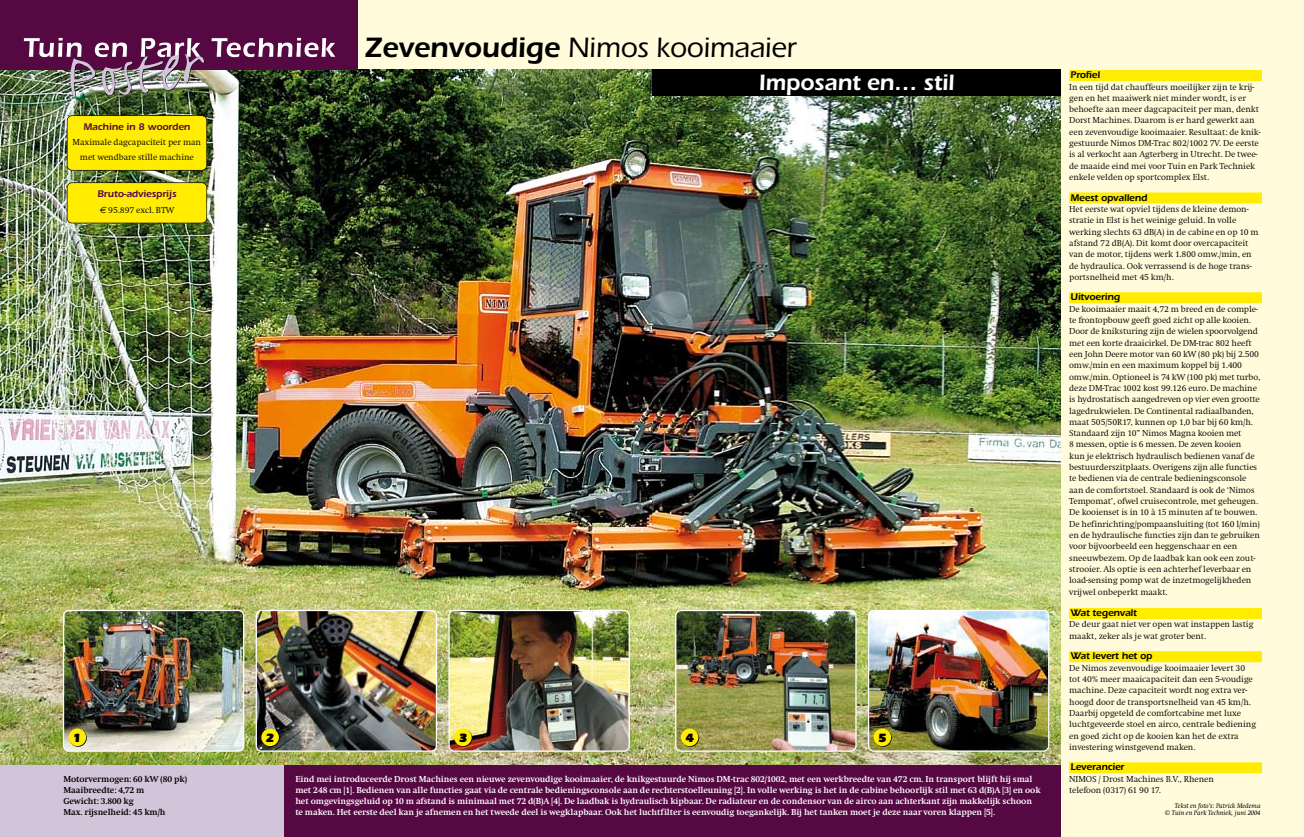
<style>
.page{position:relative;width:1304px;height:837px;background:#fff}
.page>*{position:absolute;margin:0;border:0;box-sizing:border-box;transform-origin:0 0}
.t1{font:500 29px "Itc Eras";letter-spacing:-.005em;color:#000}
.t2{font:600 23px "Itc Eras";letter-spacing:-.005em;color:#fff}
.t3{font:900 12.4px "Itc Eras";color:#000}
.t4{font:600 10px "Itc Eras";letter-spacing:-.015em;color:#000}
.t5{font:600 10px "Itc Eras";letter-spacing:-.005em;color:#550841}
.t6{font:300 9px/11.3px "Swift";letter-spacing:-.005em;color:#000}
.t7{font:700 9px/11px "Swift";letter-spacing:-.005em;color:#fff}
.t8{font:700 9px/11px "Swift";letter-spacing:-.005em;color:#000}
.t9{font:italic 7px/7.3px "Swift";color:#000;text-align:right}
.s1{font-family:"Euro Sans";font-weight:400;font-style:italic}
.s2{font-weight:600}
</style>
<div class="page">
<img style="left:652px;top:0;width:652px;height:836px">
<img style="left:0;top:0;width:652px;height:836px">
<p class="t5" style="left:83px;top:121px;width:108px">Machine in 8 woorden</p>
<p class="t6" style="left:73px;top:135px;width:130px;line-height:15px;text-align:center">Maximale dagcapaciteit per man met wendbare stille machine</p>
<p class="t5" style="left:98px;top:188px;width:80px">Bruto-adviesprijs</p>
<p class="t6" style="left:100px;top:204px;width:76px"><span class="s1">€</span> 95.897 excl. BTW</p>
<h1 class="t1" style="left:365px;top:31px;width:433px"><span class="s2">Zevenvoudige</span> Nimos kooimaaier</h1>
<h2 class="t2" style="left:759px;top:69px;width:197px">Imposant en… stil</h2>
<h3 class="t3" style="left:73px;top:730px;width:10px">1</h3>
<h3 class="t3" style="left:266px;top:730px;width:10px">2</h3>
<h3 class="t3" style="left:458px;top:730px;width:10px">3</h3>
<h3 class="t3" style="left:685px;top:730px;width:10px">4</h3>
<h3 class="t3" style="left:878px;top:730px;width:10px">5</h3>
<p class="t8" style="left:63px;top:773px;width:125px">Motorvermogen: 60 kW (80 pk)<br>Maaibreedte: 4,72 m<br>Gewicht: 3.800 kg<br>Max. rijsnelheid: 45 km/h</p>
<p class="t7" style="left:295px;top:773px;width:747px">Eind mei introduceerde Drost Machines een nieuwe zevenvoudige kooimaaier, de knikgestuurde Nimos DM-trac 802/1002, met een werkbreedte van 472 cm. In transport blijft hij smal met 248 cm [1]. Bedienen van alle functies gaat via de centrale bedieningsconsole aan de rechterstoelleuning [2]. In volle werking is het in de cabine behoorlijk stil met 63 d(B)A [3] en ook het omgevingsgeluid op 10 m afstand is minimaal met 72 d(B)A [4]. De laadbak is hydraulisch kipbaar. De radiateur en de condensor van de airco aan achterkant zijn makkelijk schoon te maken. Het eerste deel kan je afnemen en het tweede deel is wegklapbaar. Ook het luchtfilter is eenvoudig toegankelijk. Bij het tanken moet je deze naar voren klappen [5].</p>
<p class="t4" style="left:1071px;top:69px;width:31px">Profiel</p>
<p class="t6" style="left:1069px;top:81px;width:193px">In een tijd dat chauffeurs moeilijker zijn te krij&shy;gen en het maaiwerk niet minder wordt, is er behoefte aan meer dagcapaciteit per man, denkt Dorst Machines. Daarom is er hard gewerkt aan een zevenvoudige kooimaaier. Resultaat: de knik&shy;gestuurde Nimos DM-Trac 802/1002 7V. De eerste is al verkocht aan Agterberg in Utrecht. De twee&shy;de maaide eind mei voor Tuin en Park Techniek enkele velden op sportcomplex Elst.</p>
<p class="t4" style="left:1071px;top:191px;width:78px">Meest opvallend</p>
<p class="t6" style="left:1069px;top:203px;width:191px">Het eerste wat opviel tijdens de kleine demon&shy;stratie in Elst is het weinige geluid. In volle werking slechts 63 dB(A) in de cabine en op 10 m afstand 72 dB(A). Dit komt door overcapaciteit van de motor, tijdens werk 1.800 omw./min, en de hydraulica. Ook verrassend is de hoge trans&shy;portsnelheid met 45 km/h.</p>
<p class="t4" style="left:1071px;top:291px;width:51px">Uitvoering</p>
<p class="t6" style="left:1069px;top:303px;width:193px">De kooimaaier maait 4,72 m breed en de comple&shy;te frontopbouw geeft goed zicht op alle kooien.<br>Door de kniksturing zijn de wielen spoorvolgend met een korte draaicirkel. De DM-trac 802 heeft een John Deere motor van 60 kW (80 pk) bij 2.500 omw./min en een maximum koppel bij 1.400 omw./min. Optioneel is 74 kW (100 pk) met turbo, deze DM-Trac 1002 kost 99.126 euro. De machine is hydrostatisch aangedreven op vier even grootte lagedrukwielen. De Continental radiaalbanden, maat 505/50R17, kunnen op 1,0 bar bij 60 km/h.<br>Standaard zijn 10” Nimos Magna kooien met<br>8 messen, optie is 6 messen. De zeven kooien<br>kun je elektrisch hydraulisch bedienen vanaf de bestuurderszitplaats. Overigens zijn alle functies te bedienen via de centrale bedieningsconsole aan de comfortstoel. Standaard is ook de ‘Nimos Tempomat’, ofwel cruisecontrole, met geheugen.<br>De kooienset is in 10 à 15 minuten af te bouwen.<br>De hefinrichting/pompaansluiting (tot 160 l/min) en de hydraulische functies zijn dan te gebruiken voor bijvoorbeeld een heggenschaar en een sneeuwbezem. Op de laadbak kan ook een zout&shy;strooier. Als optie is een achterhef leverbaar en load-sensing pomp wat de inzetmogelijkheden vrijwel onbeperkt maakt.</p>
<p class="t4" style="left:1071px;top:606px;width:68px">Wat tegenvalt</p>
<p class="t6" style="left:1069px;top:618px;width:186px">De deur gaat niet ver open wat instappen lastig maakt, zeker als je wat groter bent.</p>
<p class="t4" style="left:1071px;top:650px;width:83px">Wat levert het op</p>
<p class="t6" style="left:1069px;top:662px;width:188px">De Nimos zevenvoudige kooimaaier levert 30 tot 40% meer maaicapaciteit dan een 5-voudige machine. Deze capaciteit wordt nog extra ver&shy;hoogd door de transportsnelheid van 45 km/h.<br>Daarbij opgeteld de comfortcabine met luxe luchtgeveerde stoel en airco, centrale bediening en goed zicht op de kooien kan het de extra investering winstgevend maken.</p>
<p class="t4" style="left:1071px;top:761px;width:55px">Leverancier</p>
<p class="t6" style="left:1069px;top:773px;width:146px">NIMOS / Drost Machines B.V., Rhenen telefoon (0317) 61 90 17.</p>
<p class="t9" style="left:1165px;top:801px;width:97px">Tekst en foto’s: Patrick Medema<br>© Tuin en Park Techniek, juni 2004</p>
</div>
